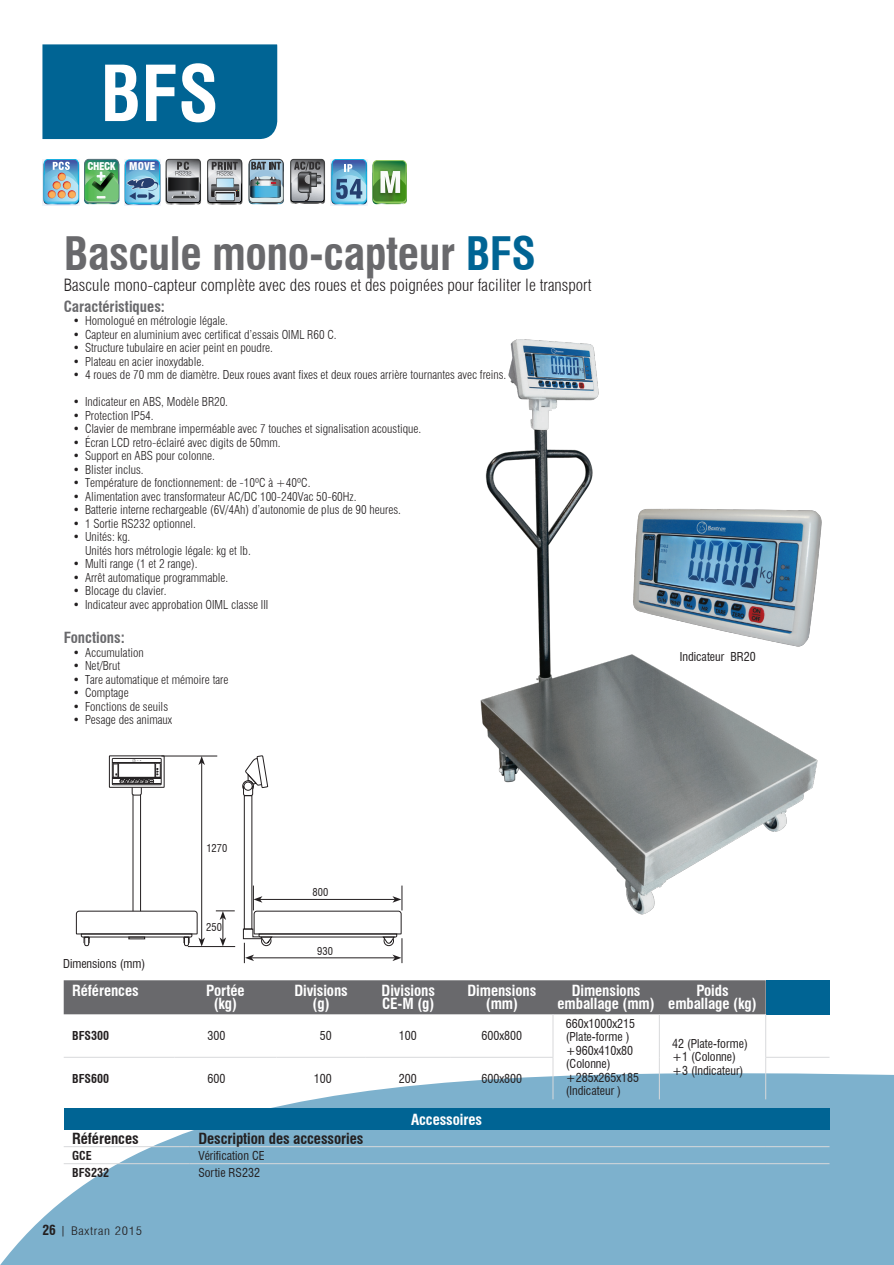
<style>
.page{position:relative;width:894px;height:1265px;background:#fff}
.page>*{position:absolute;margin:0;border:0;box-sizing:border-box;transform-origin:0 0}
.t1{font:700 condensed 75px "Swiss 721 BT";color:#fff}
.t2{font:700 condensed 45px "Swiss 721 BT";letter-spacing:-.01em;color:#69696c}
.t3{font:300 condensed 16.5px "Swiss 721 BT";color:#231f20}
.t4{font:700 condensed 15px/13.5px "Swiss 721 BT";letter-spacing:-.005em;color:#fff;text-align:center}
.t5{font:700 condensed 15px "Swiss 721 BT";letter-spacing:-.005em;color:#231f20}
.t6{font:700 condensed 15px "Swiss 721 BT";color:#69696c}
.t7{font:300 condensed 12px/13.5px "Swiss 721 BT";color:#231f20}
.t8{font:condensed 12px/13.5px "Swiss 721 BT";color:#231f20}
.t9{font:700 condensed 12px "Swiss 721 BT";color:#231f20}
.t10{font:300 condensed 11.55px "Swiss 721 BT";letter-spacing:.05em;color:#231f20;scale:1.18 1}
.t11{font:condensed 10.5px "Swiss 721 BT";color:#231f20}
.t12{font:900 condensed 10.5px "Swiss 721 BT";letter-spacing:-.05em;color:#fff}
.s1{color:#006494}
.s2{font-weight:700;font-size:13.5px}
.s3{font-weight:400;font-stretch:normal;font-size:10.5px}
</style>
<div class="page">
<svg style="left:1px;top:755px;width:892px;height:510px"></svg>
<div style="left:42px;top:44px;width:235px;height:95px;background:#006494"></div>
<img style="left:42px;top:159px;width:37px;height:46px">
<img style="left:44px;top:159px;width:75px;height:45px">
<img style="left:124px;top:160px;width:1px;height:45px">
<svg style="left:125px;top:159px;width:76px;height:46px"></svg>
<svg style="left:207px;top:159px;width:35px;height:45px"></svg>
<div style="left:249px;top:159px;width:34px;height:43px;border:1px solid #393a3b;border-radius:4px"></div>
<svg style="left:248px;top:161px;width:36px;height:43px"></svg>
<svg style="left:290px;top:159px;width:35px;height:45px"></svg>
<img style="left:331px;top:204px;width:37px;height:1px">
<img style="left:375px;top:204px;width:29px;height:1px">
<svg style="left:331px;top:159px;width:76px;height:45px"></svg>
<img style="left:461px;top:339px;width:367px;height:587px">
<img style="left:630px;top:508px;width:193px;height:140px">
<hr style="left:132px;top:794px;width:1px;height:117px;background:#231f20">
<hr style="left:140px;top:794px;width:1px;height:117px;background:#231f20">
<div style="left:244px;top:795px;width:8px;height:134px;border:1px solid #231f20"></div>
<div style="left:112px;top:758px;width:49px;height:27px;border:1px solid #262324"></div>
<div style="left:113px;top:763px;width:5px;height:14px;border:1px solid #262324"></div>
<svg style="left:114px;top:759px;width:46px;height:37px"></svg>
<div style="left:109px;top:756px;width:55px;height:31px;border:1px solid #231f20"></div>
<svg style="left:242px;top:756px;width:26px;height:40px"></svg>
<hr style="left:161px;top:756px;width:56px;height:1px;background:#231f20">
<hr style="left:188px;top:946px;width:47px;height:1px;background:#231f20">
<hr style="left:201px;top:762px;width:1px;height:178px;background:#231f20">
<svg style="left:198px;top:756px;width:7px;height:9px"></svg>
<svg style="left:75px;top:910px;width:130px;height:36px"></svg>
<svg style="left:216px;top:910px;width:19px;height:36px"></svg>
<svg style="left:242px;top:885px;width:160px;height:78px"></svg>
<div style="left:64px;top:980px;width:701px;height:34px;background:#69696c"></div>
<div style="left:765px;top:980px;width:64px;height:34px;background:#006494"></div>
<hr style="left:64px;top:1057px;width:110px;height:1px;background:#d8d9db">
<hr style="left:174px;top:1057px;width:102px;height:1px;background:#d8d9db">
<hr style="left:276px;top:1057px;width:90px;height:1px;background:#d8d9db">
<hr style="left:366px;top:1057px;width:85px;height:1px;background:#d8d9db">
<hr style="left:451px;top:1057px;width:102px;height:1px;background:#d8d9db">
<hr style="left:765px;top:1057px;width:64px;height:1px;background:#d8d9db">
<hr style="left:552px;top:1014px;width:1px;height:43px;background:#d8d9db">
<hr style="left:659px;top:1014px;width:1px;height:43px;background:#d8d9db">
<hr style="left:765px;top:1014px;width:1px;height:43px;background:#d8d9db">
<hr style="left:552px;top:1057px;width:1px;height:42px;background:#d8d9db">
<hr style="left:659px;top:1057px;width:1px;height:42px;background:#d8d9db">
<hr style="left:765px;top:1057px;width:1px;height:42px;background:#d8d9db">
<div style="left:64px;top:1108px;width:765px;height:21px;background:#006494"></div>
<hr style="left:64px;top:1146px;width:126px;height:1px;background:#d8d9db">
<hr style="left:190px;top:1146px;width:576px;height:1px;background:#d8d9db">
<hr style="left:766px;top:1146px;width:63px;height:1px;background:#d8d9db">
<hr style="left:64px;top:1163px;width:126px;height:1px;background:#d8d9db">
<hr style="left:190px;top:1163px;width:576px;height:1px;background:#d8d9db">
<hr style="left:766px;top:1163px;width:63px;height:1px;background:#d8d9db">
<h1 class="t1" style="left:100px;top:49px;width:120px">BFS</h1>
<p class="t12" style="left:88px;top:160px;width:29px">CHECK</p>
<p class="t12" style="left:129px;top:160px;width:28px">MOVE</p>
<h2 class="t2" style="left:64px;top:226px;width:474px">Bascule mono-capteur <span class="s1">BFS</span></h2>
<h3 class="t3" style="left:64px;top:275px;width:529px">Bascule mono-capteur complète avec des roues et des poignées pour faciliter le transport</h3>
<p class="t6" style="left:64px;top:297px;width:103px">Caractéristiques:</p>
<p class="t7" style="left:73px;top:314px;width:156px">• Homologué en métrologie légale.</p>
<p class="t7" style="left:73px;top:327px;width:265px">• Capteur en aluminium avec certificat d’essais OIML R60 C.</p>
<p class="t7" style="left:73px;top:341px;width:201px">• Structure tubulaire en acier peint en poudre.</p>
<p class="t7" style="left:73px;top:354px;width:133px">• Plateau en acier inoxydable.</p>
<p class="t7" style="left:73px;top:368px;width:435px">• 4 roues de 70 mm de diamètre. Deux roues avant fixes et deux roues arrière tournantes avec freins.</p>
<p class="t7" style="left:73px;top:395px;width:157px">• Indicateur en ABS, Modèle BR20.</p>
<p class="t7" style="left:73px;top:408px;width:82px">• Protection IP54.</p>
<p class="t7" style="left:73px;top:422px;width:350px">• Clavier de membrane imperméable avec 7 touches et signalisation acoustique.</p>
<p class="t7" style="left:73px;top:435px;width:209px">• Écran LCD retro-éclairé avec digits de 50mm.</p>
<p class="t7" style="left:73px;top:449px;width:143px">• Support en ABS pour colonne.</p>
<p class="t7" style="left:73px;top:462px;width:72px">• Blister inclus.</p>
<p class="t7" style="left:73px;top:476px;width:239px">• Température de fonctionnement: de -10ºC à +40ºC.</p>
<p class="t7" style="left:73px;top:489px;width:285px">• Alimentation avec transformateur AC/DC 100-240Vac 50-60Hz.</p>
<p class="t7" style="left:73px;top:503px;width:329px">• Batterie interne rechargeable (6V/4Ah) d’autonomie de plus de 90 heures.</p>
<p class="t7" style="left:73px;top:516px;width:124px">• 1 Sortie RS232 optionnel.</p>
<p class="t7" style="left:85px;top:530px;width:167px;text-indent:-12px">• Unités: kg.<br>Unités hors métrologie légale: kg et lb.</p>
<p class="t7" style="left:73px;top:557px;width:126px">• Multi range (1 et 2 range).</p>
<p class="t7" style="left:73px;top:570px;width:157px">• Arrêt automatique programmable.</p>
<p class="t7" style="left:73px;top:584px;width:95px">• Blocage du clavier.</p>
<p class="t7" style="left:73px;top:597px;width:197px">• Indicateur avec approbation OIML classe III</p>
<p class="t6" style="left:64px;top:629px;width:63px">Fonctions:</p>
<p class="t7" style="left:73px;top:646px;width:72px">• Accumulation</p>
<p class="t7" style="left:73px;top:659px;width:49px">• Net/Brut</p>
<p class="t7" style="left:73px;top:673px;width:157px">• Tare automatique et mémoire tare</p>
<p class="t7" style="left:73px;top:686px;width:57px">• Comptage</p>
<p class="t7" style="left:73px;top:700px;width:97px">• Fonctions de seuils</p>
<p class="t7" style="left:73px;top:713px;width:101px">• Pesage des animaux</p>
<p class="t8" style="left:63px;top:956px;width:84px">Dimensions (mm)</p>
<p class="t11" style="left:206px;top:841px;width:22px">1270</p>
<p class="t11" style="left:206px;top:920px;width:17px">250</p>
<p class="t11" style="left:312px;top:886px;width:17px">800</p>
<p class="t11" style="left:317px;top:945px;width:17px">930</p>
<p class="t8" style="left:679px;top:649px;width:78px">Indicateur BR20</p>
<p class="t4" style="left:72px;top:983px;width:68px">Références</p>
<p class="t4" style="left:206px;top:983px;width:40px">Portée (kg)</p>
<p class="t4" style="left:294px;top:983px;width:55px">Divisions (g)</p>
<p class="t4" style="left:381px;top:983px;width:55px;text-align:left">Divisions<br>CE-M (g)</p>
<p class="t4" style="left:467px;top:983px;width:70px">Dimensions (mm)</p>
<p class="t4" style="left:557px;top:983px;width:99px">Dimensions emballage (mm)</p>
<p class="t4" style="left:668px;top:983px;width:90px">Poids emballage (kg)</p>
<p class="t9" style="left:72px;top:1028px;width:38px">BFS300</p>
<p class="t8" style="left:207px;top:1029px;width:19px">300</p>
<p class="t8" style="left:320px;top:1029px;width:13px">50</p>
<p class="t8" style="left:399px;top:1029px;width:19px">100</p>
<p class="t8" style="left:481px;top:1029px;width:42px">600x800</p>
<p class="t8" style="left:565px;top:1016px;width:75px">660x1000x215 (Plate-forme ) +960x410x80 (Colonne) +285x265x185 (Indicateur )</p>
<p class="t8" style="left:672px;top:1036px;width:77px">42 (Plate-forme) +1 (Colonne) +3 (Indicateur)</p>
<p class="t9" style="left:72px;top:1071px;width:38px">BFS600</p>
<p class="t8" style="left:207px;top:1072px;width:19px">600</p>
<p class="t8" style="left:314px;top:1072px;width:19px">100</p>
<p class="t8" style="left:399px;top:1072px;width:19px">200</p>
<p class="t8" style="left:481px;top:1072px;width:42px">600x800</p>
<p class="t4" style="left:411px;top:1112px;width:73px">Accessoires</p>
<p class="t5" style="left:72px;top:1129px;width:68px">Références</p>
<p class="t5" style="left:198px;top:1129px;width:166px">Description des accessories</p>
<p class="t9" style="left:72px;top:1148px;width:21px">GCE</p>
<p class="t8" style="left:198px;top:1148px;width:68px">Vérification CE</p>
<p class="t9" style="left:72px;top:1165px;width:38px">BFS232</p>
<p class="t8" style="left:198px;top:1165px;width:63px">Sortie RS232</p>
<p class="t10" style="left:42px;top:1224px;width:86px"><span class="s2">26</span> <span class="s3">|</span> Baxtran 2015</p>
</div>
